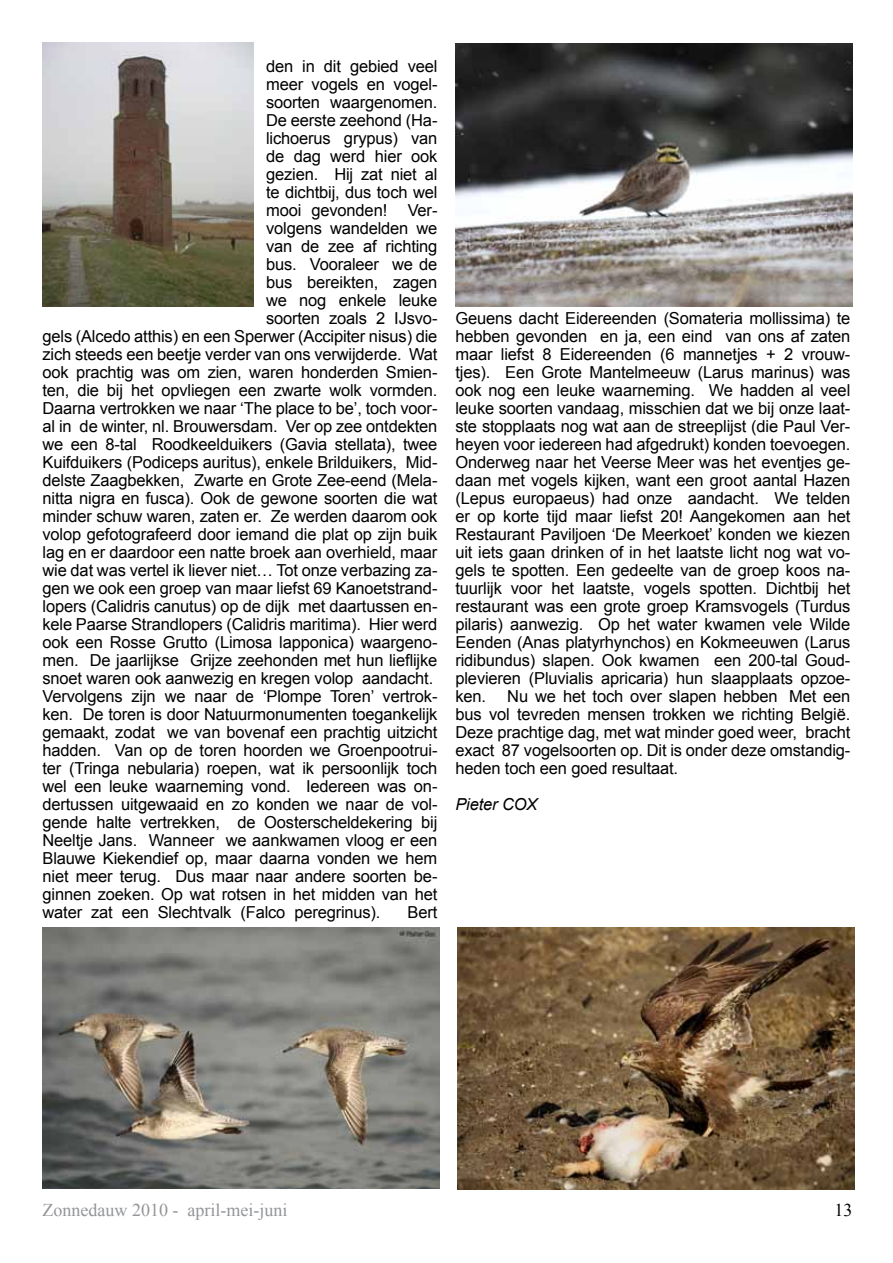
<style>
.page{position:relative;width:893px;height:1263px;background:#fff}
.page>*{position:absolute;margin:0;border:0;box-sizing:border-box;transform-origin:0 0}
.t1{font:18px "Times New Roman";color:#939598}
.t2{font:18px "Times New Roman";color:#000}
.t3{font:16.5px/18px "Arial";letter-spacing:-.01em;color:#000;text-align:justify}
.t4{font:italic 16.5px "Arial";letter-spacing:-.01em;color:#000}
</style>
<div class="page">
<img style="left:43px;top:43px;width:210px;height:263px">
<img style="left:455px;top:43px;width:397px;height:263px">
<img style="left:43px;top:927px;width:397px;height:261px">
<img style="left:457px;top:927px;width:397px;height:263px">
<p class="t3" style="left:266px;top:57px;width:173px">den in dit gebied veel</p>
<p class="t3" style="left:266px;top:75px;width:173px">meer vogels en vogel-</p>
<p class="t3" style="left:266px;top:93px;width:173px">soorten waargenomen.</p>
<p class="t3" style="left:266px;top:111px;width:173px">De eerste zeehond (Ha-</p>
<p class="t3" style="left:266px;top:129px;width:173px">lichoerus grypus) van</p>
<p class="t3" style="left:266px;top:147px;width:173px">de dag werd hier ook</p>
<p class="t3" style="left:266px;top:165px;width:173px">gezien. Hij zat niet al</p>
<p class="t3" style="left:266px;top:183px;width:173px">te dichtbij, dus toch wel</p>
<p class="t3" style="left:266px;top:201px;width:173px">mooi gevonden! Ver-</p>
<p class="t3" style="left:266px;top:219px;width:173px">volgens wandelden we</p>
<p class="t3" style="left:266px;top:237px;width:173px">van de zee af richting</p>
<p class="t3" style="left:266px;top:255px;width:173px">bus. Vooraleer we de</p>
<p class="t3" style="left:266px;top:273px;width:173px">bus bereikten, zagen</p>
<p class="t3" style="left:266px;top:291px;width:173px">we nog enkele leuke</p>
<p class="t3" style="left:266px;top:309px;width:173px">soorten zoals 2 IJsvo-</p>
<p class="t3" style="left:43px;top:327px;width:396px">gels (Alcedo atthis) en een Sperwer (Accipiter nisus) die</p>
<p class="t3" style="left:43px;top:345px;width:396px">zich steeds een beetje verder van ons verwijderde. Wat</p>
<p class="t3" style="left:43px;top:363px;width:396px">ook prachtig was om zien, waren honderden Smien-</p>
<p class="t3" style="left:43px;top:381px;width:396px">ten, die bij het opvliegen een zwarte wolk vormden.</p>
<p class="t3" style="left:43px;top:399px;width:396px">Daarna vertrokken we naar ‘The place to be’, toch voor-</p>
<p class="t3" style="left:43px;top:417px;width:396px">al in de winter, nl. Brouwersdam. Ver op zee ontdekten</p>
<p class="t3" style="left:43px;top:435px;width:396px">we een 8-tal Roodkeelduikers (Gavia stellata), twee</p>
<p class="t3" style="left:43px;top:453px;width:396px">Kuifduikers (Podiceps auritus), enkele Brilduikers, Mid-</p>
<p class="t3" style="left:43px;top:471px;width:396px">delste Zaagbekken, Zwarte en Grote Zee-eend (Mela-</p>
<p class="t3" style="left:43px;top:489px;width:396px">nitta nigra en fusca). Ook de gewone soorten die wat</p>
<p class="t3" style="left:43px;top:507px;width:396px">minder schuw waren, zaten er. Ze werden daarom ook</p>
<p class="t3" style="left:43px;top:525px;width:396px">volop gefotografeerd door iemand die plat op zijn buik</p>
<p class="t3" style="left:43px;top:543px;width:396px">lag en er daardoor een natte broek aan overhield, maar</p>
<p class="t3" style="left:43px;top:561px;width:396px">wie dat was vertel ik liever niet… Tot onze verbazing za-</p>
<p class="t3" style="left:43px;top:579px;width:396px">gen we ook een groep van maar liefst 69 Kanoetstrand-</p>
<p class="t3" style="left:43px;top:597px;width:396px">lopers (Calidris canutus) op de dijk met daartussen en-</p>
<p class="t3" style="left:43px;top:615px;width:396px">kele Paarse Strandlopers (Calidris maritima). Hier werd</p>
<p class="t3" style="left:43px;top:633px;width:396px">ook een Rosse Grutto (Limosa lapponica) waargeno-</p>
<p class="t3" style="left:43px;top:651px;width:396px">men. De jaarlijkse Grijze zeehonden met hun lieflijke</p>
<p class="t3" style="left:43px;top:669px;width:392px">snoet waren ook aanwezig en kregen volop aandacht.</p>
<p class="t3" style="left:43px;top:687px;width:396px">Vervolgens zijn we naar de ‘Plompe Toren’ vertrok-</p>
<p class="t3" style="left:43px;top:705px;width:396px">ken. De toren is door Natuurmonumenten toegankelijk</p>
<p class="t3" style="left:43px;top:723px;width:396px">gemaakt, zodat we van bovenaf een prachtig uitzicht</p>
<p class="t3" style="left:43px;top:741px;width:396px">hadden. Van op de toren hoorden we Groenpootrui-</p>
<p class="t3" style="left:43px;top:759px;width:396px">ter (Tringa nebularia) roepen, wat ik persoonlijk toch</p>
<p class="t3" style="left:43px;top:777px;width:396px">wel een leuke waarneming vond. Iedereen was on-</p>
<p class="t3" style="left:43px;top:795px;width:396px">dertussen uitgewaaid en zo konden we naar de vol-</p>
<p class="t3" style="left:43px;top:813px;width:396px">gende halte vertrekken, de Oosterscheldekering bij</p>
<p class="t3" style="left:43px;top:831px;width:396px">Neeltje Jans. Wanneer we aankwamen vloog er een</p>
<p class="t3" style="left:43px;top:849px;width:396px">Blauwe Kiekendief op, maar daarna vonden we hem</p>
<p class="t3" style="left:43px;top:867px;width:396px">niet meer terug. Dus maar naar andere soorten be-</p>
<p class="t3" style="left:43px;top:885px;width:396px">ginnen zoeken. Op wat rotsen in het midden van het</p>
<p class="t3" style="left:43px;top:903px;width:340px">water zat een Slechtvalk (Falco peregrinus).</p>
<p class="t3" style="left:408px;top:903px;width:31px">Bert</p>
<p class="t3" style="left:455px;top:309px;width:396px">Geuens dacht Eidereenden (Somateria mollissima) te hebben gevonden en ja, een eind van ons af zaten maar liefst 8 Eidereenden (6 mannetjes + 2 vrouw&shy;tjes). Een Grote Mantelmeeuw (Larus marinus) was ook nog een leuke waarneming. We hadden al veel leuke soorten vandaag, misschien dat we bij onze laat&shy;ste stopplaats nog wat aan de streeplijst (die Paul Ver&shy;heyen voor iedereen had afgedrukt) konden toevoegen.<br>Onderweg naar het Veerse Meer was het eventjes ge&shy;daan met vogels kijken, want een groot aantal Hazen (Lepus europaeus) had onze aandacht. We telden er op korte tijd maar liefst 20! Aangekomen aan het Restaurant Paviljoen ‘De Meerkoet’ konden we kiezen uit iets gaan drinken of in het laatste licht nog wat vo&shy;gels te spotten. Een gedeelte van de groep koos na&shy;tuurlijk voor het laatste, vogels spotten. Dichtbij het restaurant was een grote groep Kramsvogels (Turdus pilaris) aanwezig. Op het water kwamen vele Wilde Eenden (Anas platyrhynchos) en Kokmeeuwen (Larus ridibundus) slapen. Ook kwamen een 200-tal Goud&shy;plevieren (Pluvialis apricaria) hun slaapplaats opzoe&shy;ken.</p>
<p class="t3" style="left:455px;top:687px;width:396px;text-indent:52px">Nu we het toch over slapen hebben Met een bus vol tevreden mensen trokken we richting België.<br>Deze prachtige dag, met wat minder goed weer, bracht exact 87 vogelsoorten op. Dit is onder deze omstandig&shy;heden toch een goed resultaat.</p>
<p class="t4" style="left:455px;top:794px;width:83px">Pieter COX</p>
<p class="t1" style="left:43px;top:1198px;width:246px">Zonnedauw 2010 - april-mei-juni</p>
<p class="t2" style="left:835px;top:1198px;width:19px">13</p>
</div>
